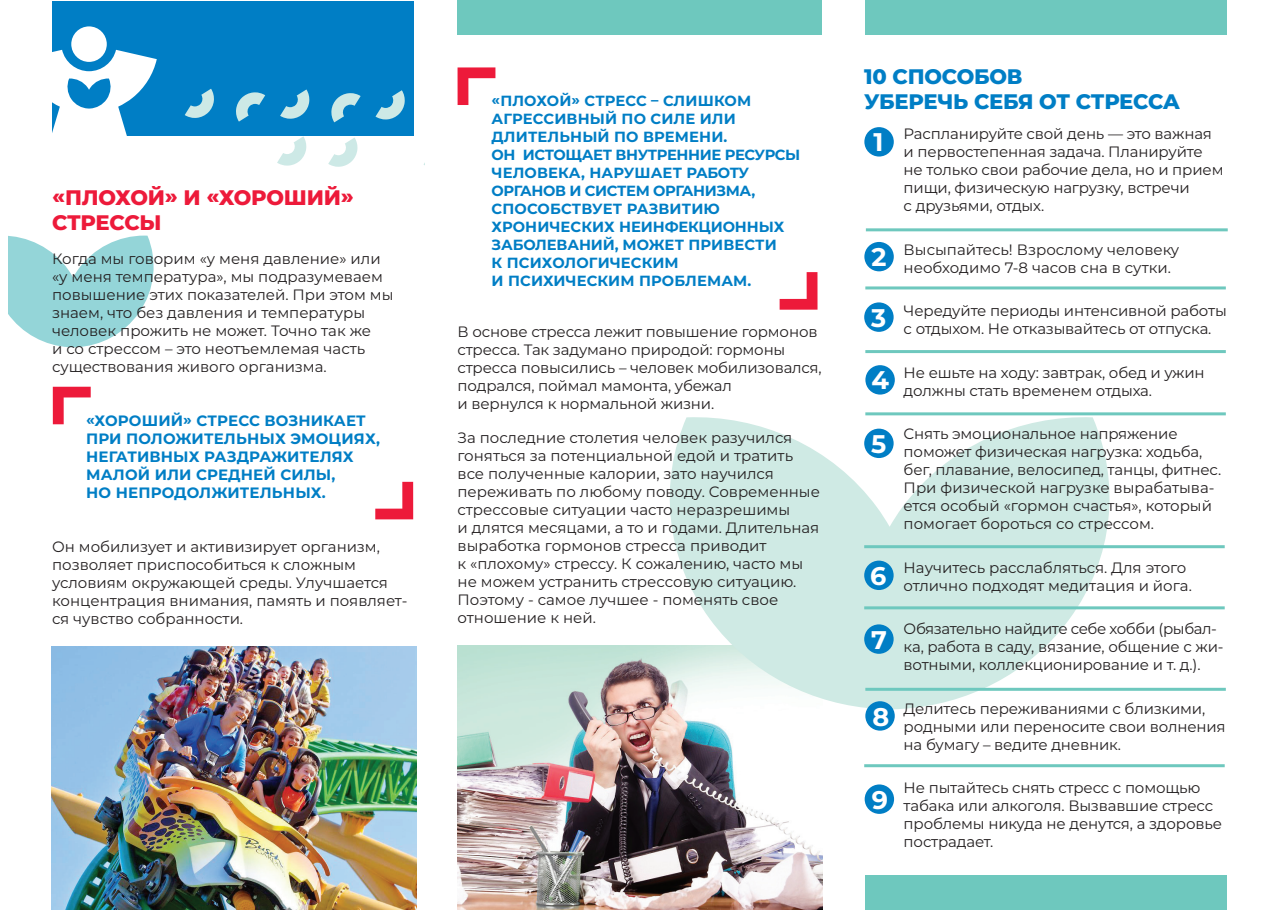
<style>
.page{position:relative;width:1280px;height:910px;background:#fff}
.page>*{position:absolute;margin:0;border:0;box-sizing:border-box;transform-origin:0 0}
.t1{font:700 25.5px "Montserrat";color:#fff}
.t2{font:800 21px/25.2px "Montserrat";letter-spacing:-.01em;color:#007ec5}
.t3{font:800 21px/25.2px "Montserrat";letter-spacing:-.01em;color:#ed1a3a}
.t4{font:15px/18px "Montserrat";letter-spacing:-.01em;color:#231f20}
.t5{font:700 15px/18px "Montserrat";letter-spacing:.01em;color:#007ec5}
.t6{font:700 14.7px/18px "Montserrat";letter-spacing:.005em;color:#007ec5}
</style>
<div class="page">
<img style="left:458px;top:645px;width:364px;height:265px">
<svg style="left:9px;top:236px;width:145px;height:111px"></svg>
<svg style="left:659px;top:415px;width:461px;height:294px;fill:#cfeae4"></svg>
<svg style="left:53px;top:387px;width:38px;height:37px"></svg>
<div style="left:458px;top:0;width:364px;height:35px;background:#6ec8be"></div>
<div style="left:865px;top:875px;width:361px;height:35px;background:#6ec8be"></div>
<div style="left:865px;top:0;width:361px;height:35px;background:#6ec8be"></div>
<hr style="left:866px;top:228px;width:362px;height:3px;background:#6ec8be">
<svg style="left:375px;top:482px;width:38px;height:37px"></svg>
<div style="left:864px;top:127px;width:30px;height:30px;background:#007ec5;border-radius:50%"></div>
<div style="left:52px;top:1px;width:361px;height:134px;background:#007ec5"></div>
<svg style="left:52px;top:50px;width:105px;height:86px"></svg>
<div style="left:71px;top:26px;width:36px;height:36px;background:#fff;border-radius:50%"></div>
<svg style="left:236px;top:92px;width:29px;height:30px"></svg>
<svg style="left:331px;top:93px;width:30px;height:29px"></svg>
<svg style="left:328px;top:138px;width:30px;height:29px"></svg>
<svg style="left:375px;top:90px;width:30px;height:29px"></svg>
<svg style="left:280px;top:89px;width:30px;height:30px"></svg>
<svg style="left:185px;top:89px;width:29px;height:29px"></svg>
<svg style="left:277px;top:136px;width:30px;height:30px"></svg>
<div style="left:864px;top:242px;width:30px;height:29px;background:#007ec5;border-radius:50%"></div>
<hr style="left:865px;top:286px;width:361px;height:3px;background:#6ec8be">
<div style="left:864px;top:302px;width:30px;height:30px;background:#007ec5;border-radius:50%"></div>
<div style="left:865px;top:365px;width:30px;height:30px;background:#007ec5;border-radius:50%"></div>
<hr style="left:865px;top:350px;width:361px;height:3px;background:#6ec8be">
<svg style="left:457px;top:67px;width:38px;height:38px"></svg>
<svg style="left:780px;top:272px;width:37px;height:38px"></svg>
<img style="left:52px;top:647px;width:365px;height:263px">
<hr style="left:865px;top:412px;width:361px;height:3px;background:#6ec8be">
<div style="left:864px;top:429px;width:30px;height:29px;background:#007ec5;border-radius:50%"></div>
<hr style="left:864px;top:545px;width:361px;height:3px;background:#6ec8be">
<div style="left:864px;top:561px;width:30px;height:29px;background:#007ec5;border-radius:50%"></div>
<div style="left:864px;top:624px;width:30px;height:30px;background:#007ec5;border-radius:50%"></div>
<div style="left:865px;top:701px;width:30px;height:30px;background:#007ec5;border-radius:50%"></div>
<hr style="left:864px;top:606px;width:361px;height:3px;background:#6ec8be">
<hr style="left:865px;top:688px;width:361px;height:3px;background:#6ec8be">
<div style="left:865px;top:784px;width:29px;height:30px;background:#007ec5;border-radius:50%"></div>
<hr style="left:864px;top:764px;width:361px;height:3px;background:#6ec8be">
<h2 class="t3" style="left:52px;top:184px;width:303px">«ПЛОХОЙ» И «ХОРОШИЙ»<br>СТРЕССЫ</h2>
<p class="t4" style="left:52px;top:249px;width:343px">Когда мы говорим «у меня давление» или «у меня температура», мы подразумеваем повышение этих показателей. При этом мы знаем, что без давления и температуры человек прожить не может. Точно так же<br>и со стрессом – это неотъемлемая часть существования живого организма.</p>
<p class="t5" style="left:86px;top:411px;width:295px">«ХОРОШИЙ» СТРЕСС ВОЗНИКАЕТ<br>ПРИ ПОЛОЖИТЕЛЬНЫХ ЭМОЦИЯХ,<br>НЕГАТИВНЫХ РАЗДРАЖИТЕЛЯХ<br>МАЛОЙ ИЛИ СРЕДНЕЙ СИЛЫ,<br>НО НЕПРОДОЛЖИТЕЛЬНЫХ.</p>
<p class="t4" style="left:52px;top:537px;width:357px">Он мобилизует и активизирует организм, позволяет приспособиться к сложным условиям окружающей среды. Улучшается концентрация внимания, память и появляет&shy;ся чувство собранности.</p>
<p class="t6" style="left:492px;top:91px;width:310px">«ПЛОХОЙ» СТРЕСС – СЛИШКОМ<br>АГРЕССИВНЫЙ ПО СИЛЕ ИЛИ<br>ДЛИТЕЛЬНЫЙ ПО ВРЕМЕНИ.<br>ОН ИСТОЩАЕТ ВНУТРЕННИЕ РЕСУРСЫ<br>ЧЕЛОВЕКА, НАРУШАЕТ РАБОТУ<br>ОРГАНОВ И СИСТЕМ ОРГАНИЗМА,<br>СПОСОБСТВУЕТ РАЗВИТИЮ<br>ХРОНИЧЕСКИХ НЕИНФЕКЦИОННЫХ<br>ЗАБОЛЕВАНИЙ, МОЖЕТ ПРИВЕСТИ<br>К ПСИХОЛОГИЧЕСКИМ<br>И ПСИХИЧЕСКИМ ПРОБЛЕМАМ.</p>
<p class="t4" style="left:457px;top:322px;width:366px">В основе стресса лежит повышение гормонов стресса. Так задумано природой: гормоны стресса повысились – человек мобилизовался, подрался, поймал мамонта, убежал<br>и вернулся к нормальной жизни.</p>
<p class="t4" style="left:457px;top:429px;width:364px">За последние столетия человек разучился гоняться за потенциальной едой и тратить все полученные калории, зато научился переживать по любому поводу. Современные стрессовые ситуации часто неразрешимы<br>и длятся месяцами, а то и годами. Длительная выработка гормонов стресса приводит<br>к «плохому» стрессу. К сожалению, часто мы не можем устранить стрессовую ситуацию.<br>Поэтому - самое лучшее - поменять свое отношение к ней.</p>
<h2 class="t2" style="left:864px;top:63px;width:317px">10 СПОСОБОВ<br>УБЕРЕЧЬ СЕБЯ ОТ СТРЕССА</h2>
<h1 class="t1" style="left:873px;top:124px;width:11px">1</h1>
<h1 class="t1" style="left:871px;top:239px;width:17px">2</h1>
<h1 class="t1" style="left:871px;top:299px;width:17px">3</h1>
<h1 class="t1" style="left:871px;top:362px;width:19px">4</h1>
<h1 class="t1" style="left:871px;top:425px;width:17px">5</h1>
<h1 class="t1" style="left:870px;top:557px;width:18px">6</h1>
<h1 class="t1" style="left:871px;top:621px;width:17px">7</h1>
<h1 class="t1" style="left:872px;top:698px;width:18px">8</h1>
<h1 class="t1" style="left:872px;top:781px;width:18px">9</h1>
<p class="t4" style="left:904px;top:124px;width:321px">Распланируйте свой день — это важная и первостепенная задача. Планируйте не только свои рабочие дела, но и прием пищи, физическую нагрузку, встречи<br>с друзьями, отдых.</p>
<p class="t4" style="left:904px;top:240px;width:277px">Высыпайтесь! Взрослому человеку необходимо 7-8 часов сна в сутки.</p>
<p class="t4" style="left:904px;top:301px;width:325px">Чередуйте периоды интенсивной работы с отдыхом. Не отказывайтесь от отпуска.</p>
<p class="t4" style="left:904px;top:363px;width:303px">Не ешьте на ходу: завтрак, обед и ужин должны стать временем отдыха.</p>
<p class="t4" style="left:904px;top:424px;width:319px">Снять эмоциональное напряжение поможет физическая нагрузка: ходьба, бег, плавание, велосипед, танцы, фитнес.<br>При физической нагрузке вырабатыва&shy;ется особый «гормон счастья», который помогает бороться со стрессом.</p>
<p class="t4" style="left:904px;top:558px;width:290px">Научитесь расслабляться. Для этого отлично подходят медитация и йога.</p>
<p class="t4" style="left:904px;top:619px;width:321px">Обязательно найдите себе хобби (рыбал&shy;ка, работа в саду, вязание, общение с жи&shy;вотными, коллекционирование и т. д.).</p>
<p class="t4" style="left:904px;top:699px;width:324px">Делитесь переживаниями с близкими, родными или переносите свои волнения на бумагу – ведите дневник.</p>
<p class="t4" style="left:904px;top:778px;width:320px">Не пытайтесь снять стресс с помощью табака или алкоголя. Вызвавшие стресс проблемы никуда не денутся, а здоровье пострадает.</p>
</div>
